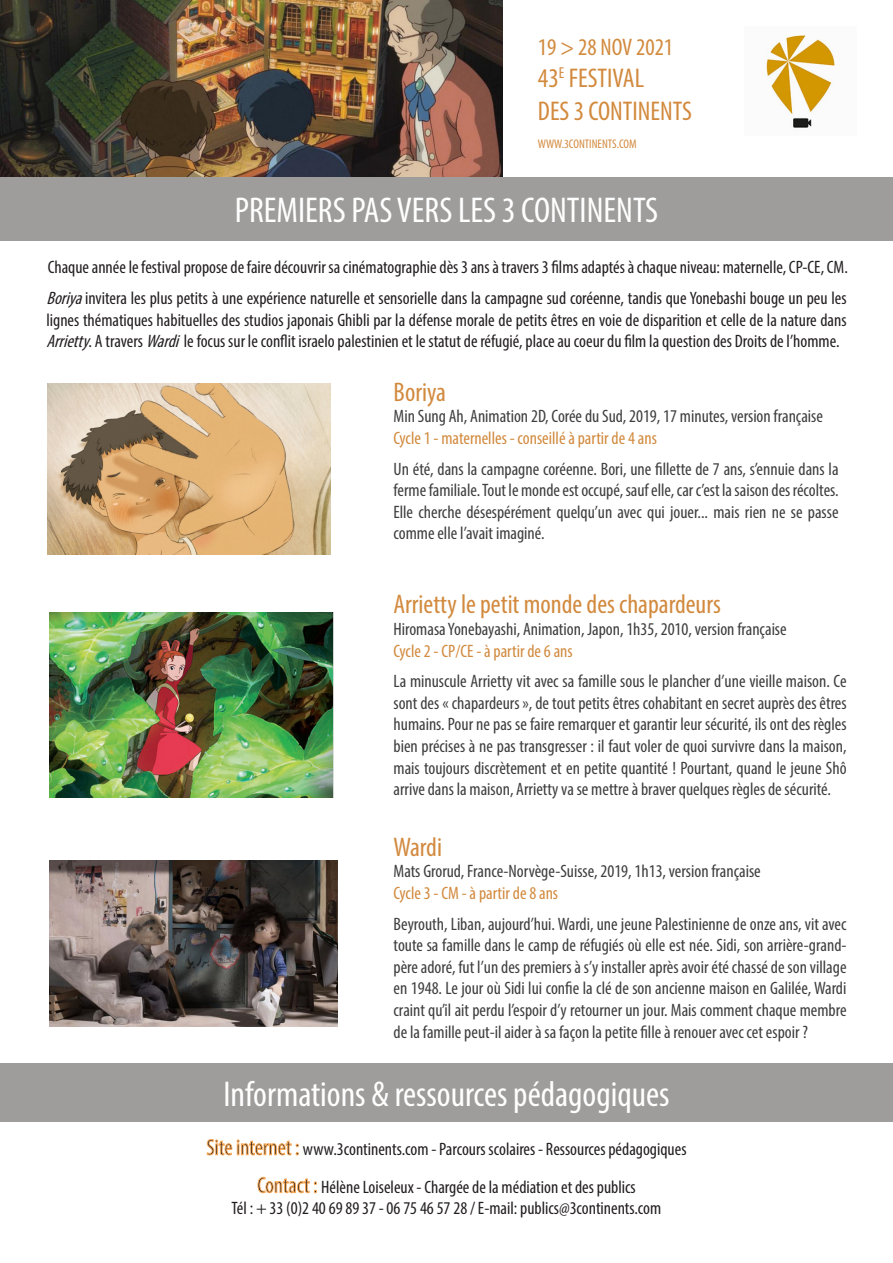
<style>
.page{position:relative;width:893px;height:1263px;background:#fff}
.page>*{position:absolute;margin:0;border:0;box-sizing:border-box;transform-origin:0 0}
.t1{font:condensed 36px "Myriad Pro";color:#fff}
.t2{font:condensed 27.15px "Myriad Pro";color:#d28a3e}
.t3{font:condensed 27px "Myriad Pro";color:#d28a3e}
.t4{font:condensed 24px "Myriad Pro";color:#d28a3e}
.t5{font:condensed 18px/21.6px "Myriad Pro";color:#3e3e3f;text-align:justify}
.t6{font:condensed 18px/21.6px "Myriad Pro";color:#231f20;text-align:justify}
.t7{font:condensed 18px "Myriad Pro";color:#d28a3e}
.t8{font:condensed 12.6px "Myriad Pro";color:#d28a3e}
.s1{font-style:italic}
.s2{font-size:22.5px}
</style>
<div class="page">
<img style="left:0;top:0;width:503px;height:177px">
<div style="left:0;top:177px;width:893px;height:63px;background:#9e9d9c"></div>
<img style="left:48px;top:383px;width:283px;height:171px">
<img style="left:766px;top:35px;width:69px;height:93px">
<img style="left:49px;top:612px;width:284px;height:185px">
<img style="left:49px;top:861px;width:289px;height:166px">
<div style="left:0;top:1063px;width:893px;height:58px;background:#9e9d9c"></div>
<p class="t4" style="left:538px;top:32px;width:137px">19 &gt; 28 NOV 2021</p>
<p class="t2" style="left:538px;top:62px;width:108px">43<sup>E</sup> FESTIVAL</p>
<p class="t2" style="left:538px;top:94px;width:155px">DES 3 CONTINENTS</p>
<p class="t8" style="left:538px;top:136px;width:100px">WWW.3CONTINENTS.COM</p>
<p class="t1" style="left:235px;top:188px;width:425px">PREMIERS PAS VERS LES 3 CONTINENTS</p>
<p class="t6" style="left:48px;top:256px;width:802px">Chaque année le festival propose de faire découvrir sa cinématographie dès 3 ans à travers 3 films adaptés à chaque niveau: maternelle, CP-CE, CM.</p>
<p class="t6" style="left:46px;top:287px;width:802px"><span class="s1">Boriya</span>invitera les plus petits à une expérience naturelle et sensorielle dans la campagne sud coréenne, tandis que Yonebashi bouge un peu les lignes thématiques habituelles des studios japonais Ghibli par la défense morale de petits êtres en voie de disparition et celle de la nature dans <span class="s1">Arrietty</span>. A travers <span class="s1">Wardi</span>le focus sur le conflit israelo palestinien et le statut de réfugié, place au coeur du film la question des Droits de l’homme.</p>
<p class="t3" style="left:394px;top:375px;width:54px">Boriya</p>
<p class="t5" style="left:394px;top:405px;width:431px">Min Sung Ah, Animation 2D, Corée du Sud, 2019, 17 minutes, version française</p>
<p class="t7" style="left:394px;top:427px;width:265px">Cycle 1 - maternelles - conseillé à partir de 4 ans</p>
<p class="t5" style="left:394px;top:457px;width:447px">Un été, dans la campagne coréenne. Bori, une fillette de 7 ans, s’ennuie dans la ferme familiale. Tout le monde est occupé, sauf elle, car c’est la saison des récoltes.<br>Elle cherche désespérément quelqu’un avec qui jouer... mais rien ne se passe comme elle l’avait imaginé.</p>
<p class="t3" style="left:394px;top:588px;width:329px">Arrietty le petit monde des chapardeurs</p>
<p class="t5" style="left:394px;top:618px;width:395px">Hiromasa Yonebayashi, Animation, Japon, 1h35, 2010, version française</p>
<p class="t7" style="left:394px;top:640px;width:181px">Cycle 2 - CP/CE - à partir de 6 ans</p>
<p class="t5" style="left:394px;top:670px;width:455px">La minuscule Arrietty vit avec sa famille sous le plancher d’une vieille maison. Ce sont des « chapardeurs », de tout petits êtres cohabitant en secret auprès des êtres humains. Pour ne pas se faire remarquer et garantir leur sécurité, ils ont des règles bien précises à ne pas transgresser : il faut voler de quoi survivre dans la maison, mais toujours discrètement et en petite quantité ! Pourtant, quand le jeune Shô arrive dans la maison, Arrietty va se mettre à braver quelques règles de sécurité.</p>
<p class="t3" style="left:394px;top:830px;width:50px">Wardi</p>
<p class="t5" style="left:394px;top:860px;width:369px">Mats Grorud, France-Norvège-Suisse, 2019, 1h13, version française</p>
<p class="t7" style="left:394px;top:882px;width:166px">Cycle 3 - CM - à partir de 8 ans</p>
<p class="t5" style="left:394px;top:912px;width:454px">Beyrouth, Liban, aujourd’hui. Wardi, une jeune Palestinienne de onze ans, vit avec toute sa famille dans le camp de réfugiés où elle est née. Sidi, son arrière-grand&shy;père adoré, fut l’un des premiers à s’y installer après avoir été chassé de son village en 1948. Le jour où Sidi lui confie la clé de son ancienne maison en Galilée, Wardi craint qu’il ait perdu l’espoir d’y retourner un jour. Mais comment chaque membre de la famille peut-il aider à sa façon la petite fille à renouer avec cet espoir ?</p>
<p class="t1" style="left:223px;top:1072px;width:448px">Informations &amp; ressources pédagogiques</p>
<p class="t6" style="left:206px;top:1138px;width:482px"><span class="s2">Site internet :</span> www.3continents.com - Parcours scolaires - Ressources pédagogiques</p>
<p class="t6" style="left:257px;top:1175px;width:380px"><span class="s2">Contact :</span> Hélène Loiseleux - Chargée de la médiation et des publics</p>
<p class="t6" style="left:232px;top:1197px;width:431px">Tél : + 33 (0)2 40 69 89 37 - 06 75 46 57 28 / E-mail: publics@3continents.com</p>
</div>
